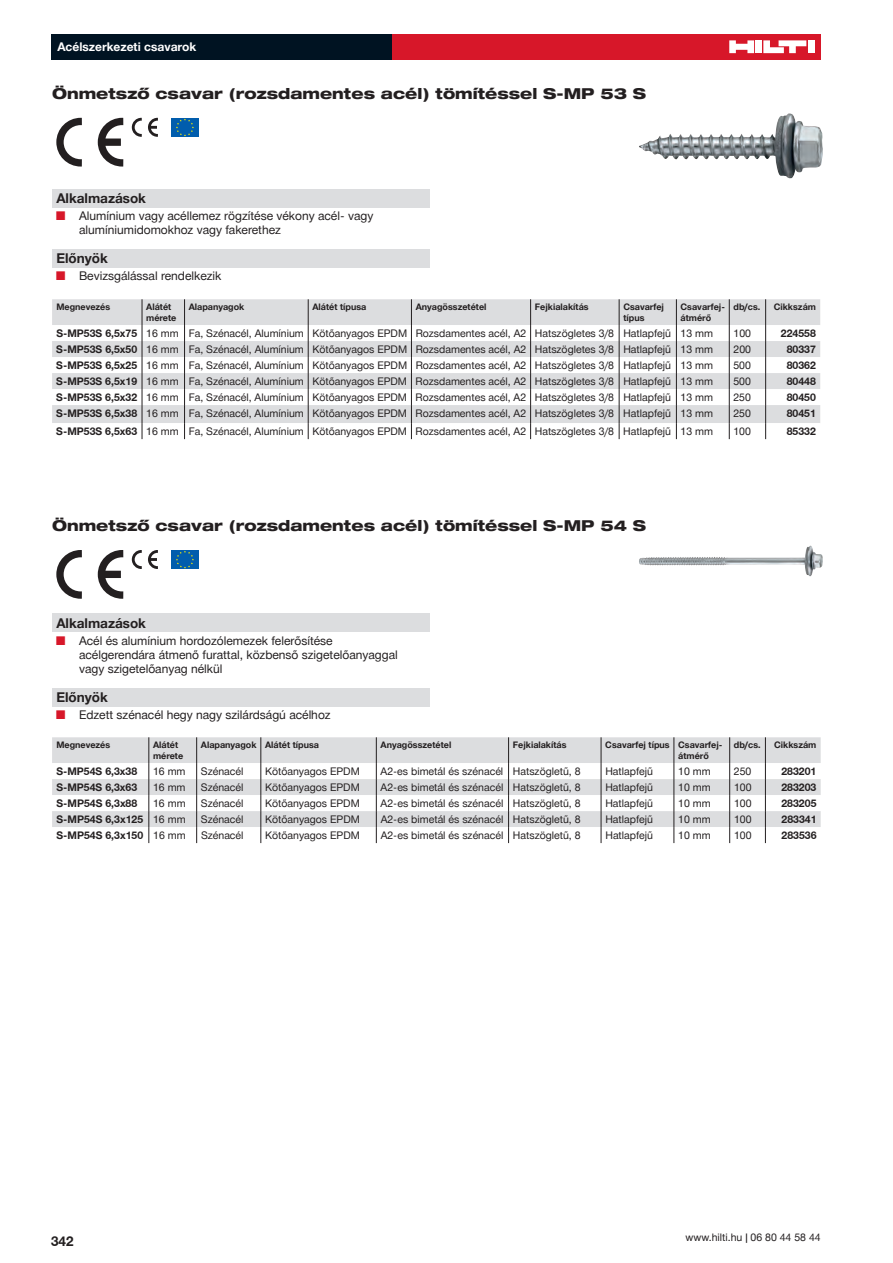
<style>
.page{position:relative;width:893px;height:1263px;background:#fff}
.page>*{position:absolute;margin:0;border:0;box-sizing:border-box;transform-origin:0 0}
.t1{font:800 expanded 15px "Hilti";color:#231f20}
.t2{font:700 13.5px "Hilti";color:#231f20}
.t3{font:12px/14.4px "Hilti";color:#231f20}
.t4{font:700 12px "Hilti";color:#fff}
.t5{font:10.5px "Hilti";color:#231f20}
.t6{font:700 10.5px "Hilti";color:#231f20}
.t7{font:700 9px/10.8px "Hilti";color:#231f20}
.s1{color:#d71729}
.s2{font-weight:700}
.s3{font-weight:400}
</style>
<div class="page">
<div style="left:388px;top:34px;width:433px;height:26px;background:#d71729"></div>
<div style="left:51px;top:34px;width:340px;height:26px;background:#001322"></div>
<div style="left:755px;top:40px;width:7px;height:13px;background:#fff"></div>
<div style="left:808px;top:40px;width:6px;height:13px;background:#fff"></div>
<svg style="left:729px;top:40px;width:25px;height:13px"></svg>
<svg style="left:763px;top:40px;width:43px;height:13px"></svg>
<div style="left:52px;top:299px;width:768px;height:26px;background:#dcdddf"></div>
<svg style="left:52px;top:325px;width:768px;height:114px"></svg>
<svg style="left:142px;top:299px;width:1px;height:140px"></svg>
<svg style="left:184px;top:299px;width:1px;height:140px"></svg>
<svg style="left:308px;top:299px;width:1px;height:140px"></svg>
<svg style="left:411px;top:299px;width:1px;height:140px"></svg>
<svg style="left:530px;top:299px;width:1px;height:140px"></svg>
<svg style="left:619px;top:299px;width:1px;height:140px"></svg>
<svg style="left:676px;top:299px;width:1px;height:140px"></svg>
<svg style="left:729px;top:299px;width:1px;height:140px"></svg>
<svg style="left:765px;top:299px;width:1px;height:140px"></svg>
<div style="left:52px;top:189px;width:377px;height:18px;background:#dcdddf"></div>
<div style="left:52px;top:249px;width:377px;height:18px;background:#dcdddf"></div>
<img style="left:639px;top:114px;width:184px;height:64px">
<svg style="left:98px;top:118px;width:25px;height:49px"></svg>
<svg style="left:56px;top:118px;width:26px;height:49px"></svg>
<div style="left:171px;top:118px;width:28px;height:19px;background:#015dad"></div>
<svg style="left:176px;top:119px;width:18px;height:17px"></svg>
<svg style="left:148px;top:118px;width:10px;height:19px"></svg>
<svg style="left:132px;top:118px;width:10px;height:19px"></svg>
<div style="left:52px;top:737px;width:769px;height:26px;background:#dcdddf"></div>
<svg style="left:52px;top:763px;width:769px;height:80px"></svg>
<svg style="left:148px;top:737px;width:1px;height:106px"></svg>
<svg style="left:196px;top:737px;width:1px;height:106px"></svg>
<svg style="left:260px;top:737px;width:1px;height:106px"></svg>
<svg style="left:376px;top:737px;width:1px;height:106px"></svg>
<svg style="left:508px;top:737px;width:1px;height:106px"></svg>
<svg style="left:601px;top:737px;width:1px;height:106px"></svg>
<svg style="left:673px;top:737px;width:1px;height:106px"></svg>
<svg style="left:729px;top:737px;width:1px;height:106px"></svg>
<svg style="left:765px;top:737px;width:1px;height:106px"></svg>
<div style="left:52px;top:614px;width:377px;height:18px;background:#dcdddf"></div>
<div style="left:52px;top:688px;width:377px;height:18px;background:#dcdddf"></div>
<img style="left:639px;top:546px;width:171px;height:20px">
<svg style="left:98px;top:550px;width:25px;height:49px"></svg>
<svg style="left:56px;top:550px;width:26px;height:49px"></svg>
<div style="left:171px;top:550px;width:28px;height:19px;background:#015dad"></div>
<svg style="left:176px;top:551px;width:18px;height:17px"></svg>
<svg style="left:148px;top:550px;width:10px;height:19px"></svg>
<svg style="left:132px;top:550px;width:10px;height:19px"></svg>
<p class="t4" style="left:57px;top:40px;width:140px">Acélszerkezeti csavarok</p>
<h1 class="t1" style="left:52px;top:85px;width:596px">Önmetsző csavar (rozsdamentes acél) tömítéssel S-MP 53 S</h1>
<p class="t2" style="left:56px;top:190px;width:91px">Alkalmazások</p>
<p class="t3" style="left:79px;top:209px;width:296px;text-indent:-23px"><span class="s1">■</span> Alumínium vagy acéllemez rögzítése vékony acél- vagy alumíniumidomokhoz vagy fakerethez</p>
<p class="t2" style="left:56px;top:250px;width:53px">Előnyök</p>
<p class="t3" style="left:56px;top:269px;width:167px"><span class="s1">■</span> Bevizsgálással rendelkezik</p>
<p class="t7" style="left:56px;top:301px;width:55px">Megnevezés</p>
<p class="t7" style="left:146px;top:301px;width:32px">Alátét mérete</p>
<p class="t7" style="left:189px;top:301px;width:57px">Alapanyagok</p>
<p class="t7" style="left:312px;top:301px;width:55px">Alátét típusa</p>
<p class="t7" style="left:416px;top:301px;width:72px">Anyagösszetétel</p>
<p class="t7" style="left:535px;top:301px;width:55px">Fejkialakítás</p>
<p class="t7" style="left:623px;top:301px;width:42px">Csavarfej típus</p>
<p class="t7" style="left:681px;top:301px;width:46px">Csavarfej&shy;átmérő</p>
<p class="t7" style="left:733px;top:301px;width:28px">db/cs.</p>
<p class="t7" style="left:774px;top:301px;width:44px">Cikkszám</p>
<p class="t5" style="left:56px;top:327px;width:658px"><span class="s2">S-MP53S 6,5x75</span> 16 mm Fa, Szénacél, Alumínium Kötőanyagos EPDM Rozsdamentes acél, A2 Hatszögletes 3/8 Hatlapfejű 13 mm</p>
<p class="t5" style="left:733px;top:327px;width:19px">100</p>
<p class="t6" style="left:781px;top:327px;width:37px">224558</p>
<p class="t5" style="left:56px;top:343px;width:658px"><span class="s2">S-MP53S 6,5x50</span> 16 mm Fa, Szénacél, Alumínium Kötőanyagos EPDM Rozsdamentes acél, A2 Hatszögletes 3/8 Hatlapfejű 13 mm</p>
<p class="t5" style="left:733px;top:343px;width:19px">200</p>
<p class="t6" style="left:787px;top:343px;width:31px">80337</p>
<p class="t5" style="left:56px;top:359px;width:658px"><span class="s2">S-MP53S 6,5x25</span> 16 mm Fa, Szénacél, Alumínium Kötőanyagos EPDM Rozsdamentes acél, A2 Hatszögletes 3/8 Hatlapfejű 13 mm</p>
<p class="t5" style="left:733px;top:359px;width:19px">500</p>
<p class="t6" style="left:787px;top:359px;width:31px">80362</p>
<p class="t5" style="left:56px;top:375px;width:658px"><span class="s2">S-MP53S 6,5x19</span> 16 mm Fa, Szénacél, Alumínium Kötőanyagos EPDM Rozsdamentes acél, A2 Hatszögletes 3/8 Hatlapfejű 13 mm</p>
<p class="t5" style="left:733px;top:375px;width:19px">500</p>
<p class="t6" style="left:787px;top:375px;width:31px">80448</p>
<p class="t5" style="left:56px;top:391px;width:658px"><span class="s2">S-MP53S 6,5x32</span> 16 mm Fa, Szénacél, Alumínium Kötőanyagos EPDM Rozsdamentes acél, A2 Hatszögletes 3/8 Hatlapfejű 13 mm</p>
<p class="t5" style="left:733px;top:391px;width:19px">250</p>
<p class="t6" style="left:787px;top:391px;width:31px">80450</p>
<p class="t5" style="left:56px;top:407px;width:658px"><span class="s2">S-MP53S 6,5x38</span> 16 mm Fa, Szénacél, Alumínium Kötőanyagos EPDM Rozsdamentes acél, A2 Hatszögletes 3/8 Hatlapfejű 13 mm</p>
<p class="t5" style="left:733px;top:407px;width:19px">250</p>
<p class="t6" style="left:787px;top:407px;width:31px">80451</p>
<p class="t5" style="left:56px;top:425px;width:658px"><span class="s2">S-MP53S 6,5x63</span> 16 mm Fa, Szénacél, Alumínium Kötőanyagos EPDM Rozsdamentes acél, A2 Hatszögletes 3/8 Hatlapfejű 13 mm</p>
<p class="t5" style="left:733px;top:425px;width:19px">100</p>
<p class="t6" style="left:787px;top:425px;width:31px">85332</p>
<h1 class="t1" style="left:52px;top:517px;width:596px">Önmetsző csavar (rozsdamentes acél) tömítéssel S-MP 54 S</h1>
<p class="t2" style="left:56px;top:615px;width:91px">Alkalmazások</p>
<p class="t3" style="left:79px;top:633px;width:320px;text-indent:-23px"><span class="s1">■</span> Acél és alumínium hordozólemezek felerősítése acélgerendára átmenő furattal, közbenső szigetelőanyaggal vagy szigetelőanyag nélkül</p>
<p class="t2" style="left:56px;top:690px;width:53px">Előnyök</p>
<p class="t3" style="left:56px;top:708px;width:276px"><span class="s1">■</span> Edzett szénacél hegy nagy szilárdságú acélhoz</p>
<p class="t7" style="left:56px;top:739px;width:55px">Megnevezés</p>
<p class="t7" style="left:153px;top:739px;width:32px">Alátét mérete</p>
<p class="t7" style="left:201px;top:739px;width:120px">Alapanyagok Alátét típusa</p>
<p class="t7" style="left:381px;top:739px;width:72px">Anyagösszetétel</p>
<p class="t7" style="left:513px;top:739px;width:55px">Fejkialakítás</p>
<p class="t7" style="left:678px;top:739px;width:46px;text-indent:-73px">Csavarfej típus Csavarfej&shy;átmérő</p>
<p class="t7" style="left:734px;top:739px;width:28px">db/cs.</p>
<p class="t7" style="left:774px;top:739px;width:44px">Cikkszám</p>
<p class="t6" style="left:56px;top:765px;width:82px">S-MP54S 6,3x38</p>
<p class="t5" style="left:153px;top:765px;width:34px">16 mm</p>
<p class="t5" style="left:201px;top:765px;width:44px">Szénacél</p>
<p class="t5" style="left:265px;top:765px;width:96px">Kötőanyagos EPDM</p>
<p class="t5" style="left:381px;top:765px;width:201px">A2-es bimetál és szénacél Hatszögletű, 8</p>
<p class="t5" style="left:605px;top:765px;width:49px">Hatlapfejű</p>
<p class="t5" style="left:678px;top:765px;width:34px">10 mm</p>
<p class="t5" style="left:734px;top:765px;width:19px">250</p>
<p class="t6" style="left:781px;top:765px;width:37px">283201</p>
<p class="t6" style="left:56px;top:781px;width:82px">S-MP54S 6,3x63</p>
<p class="t5" style="left:153px;top:781px;width:34px">16 mm</p>
<p class="t5" style="left:201px;top:781px;width:44px">Szénacél</p>
<p class="t5" style="left:265px;top:781px;width:96px">Kötőanyagos EPDM</p>
<p class="t5" style="left:381px;top:781px;width:201px">A2-es bimetál és szénacél Hatszögletű, 8</p>
<p class="t5" style="left:605px;top:781px;width:49px">Hatlapfejű</p>
<p class="t5" style="left:678px;top:781px;width:34px">10 mm</p>
<p class="t5" style="left:734px;top:781px;width:19px">100</p>
<p class="t6" style="left:781px;top:781px;width:37px">283203</p>
<p class="t6" style="left:56px;top:797px;width:82px">S-MP54S 6,3x88</p>
<p class="t5" style="left:153px;top:797px;width:34px">16 mm</p>
<p class="t5" style="left:201px;top:797px;width:44px">Szénacél</p>
<p class="t5" style="left:265px;top:797px;width:96px">Kötőanyagos EPDM</p>
<p class="t5" style="left:381px;top:797px;width:201px">A2-es bimetál és szénacél Hatszögletű, 8</p>
<p class="t5" style="left:605px;top:797px;width:49px">Hatlapfejű</p>
<p class="t5" style="left:678px;top:797px;width:34px">10 mm</p>
<p class="t5" style="left:734px;top:797px;width:19px">100</p>
<p class="t6" style="left:781px;top:797px;width:37px">283205</p>
<p class="t6" style="left:56px;top:813px;width:131px">S-MP54S 6,3x125 <span class="s3">16 mm</span></p>
<p class="t5" style="left:201px;top:813px;width:44px">Szénacél</p>
<p class="t5" style="left:265px;top:813px;width:96px">Kötőanyagos EPDM</p>
<p class="t5" style="left:381px;top:813px;width:201px">A2-es bimetál és szénacél Hatszögletű, 8</p>
<p class="t5" style="left:605px;top:813px;width:49px">Hatlapfejű</p>
<p class="t5" style="left:678px;top:813px;width:34px">10 mm</p>
<p class="t5" style="left:734px;top:813px;width:19px">100</p>
<p class="t6" style="left:781px;top:813px;width:37px">283341</p>
<p class="t6" style="left:56px;top:829px;width:131px">S-MP54S 6,3x150 <span class="s3">16 mm</span></p>
<p class="t5" style="left:201px;top:829px;width:44px">Szénacél</p>
<p class="t5" style="left:265px;top:829px;width:96px">Kötőanyagos EPDM</p>
<p class="t5" style="left:381px;top:829px;width:201px">A2-es bimetál és szénacél Hatszögletű, 8</p>
<p class="t5" style="left:605px;top:829px;width:49px">Hatlapfejű</p>
<p class="t5" style="left:678px;top:829px;width:34px">10 mm</p>
<p class="t5" style="left:734px;top:829px;width:19px">100</p>
<p class="t6" style="left:781px;top:829px;width:37px">283536</p>
<p class="t2" style="left:51px;top:1233px;width:24px">342</p>
<p class="t5" style="left:685px;top:1231px;width:137px">www.hilti.hu | 06 80 44 58 44</p>
</div>
